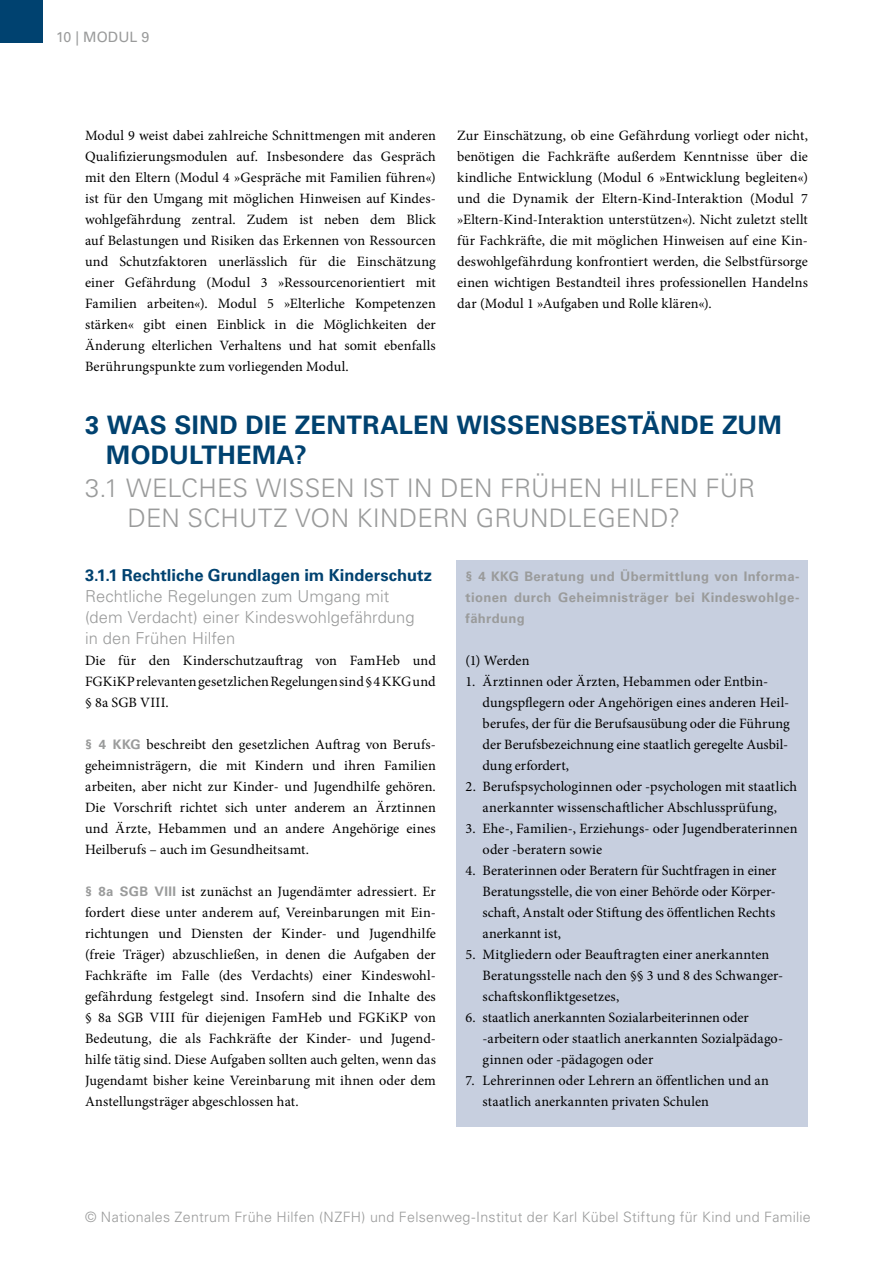
<style>
.page{position:relative;width:893px;height:1263px;background:#fff}
.page>*{position:absolute;margin:0;border:0;box-sizing:border-box;transform-origin:0 0}
.t1{font:300 25.5px/30px "Univers LT Std";letter-spacing:.005em;color:#9a9b9b}
.t2{font:700 25.5px/30px "Univers LT Std";letter-spacing:.01em;color:#004270}
.t3{font:300 16.5px/21px "Univers LT Std";letter-spacing:.005em;color:#9a9b9b}
.t4{font:700 16.5px "Univers LT Std";color:#004270}
.t5{font:14.25px/21px "Minion Pro";letter-spacing:.005em;color:#000;text-align:justify}
.t6{font:300 14.25px "Univers LT Std";letter-spacing:.02em;color:#9a9b9b}
.t7{font:14.25px "Univers LT Std";letter-spacing:.005em;color:#9a9b9b}
.t8{font:700 13.2px/21px "Univers LT Std";letter-spacing:.025em;color:#9a9b9b;text-align:justify}
.s1{font-family:"Univers LT Std";font-weight:700;font-size:13.2px;color:#9a9b9b}
</style>
<div class="page">
<div style="left:0;top:0;width:43px;height:43px;background:#004270"></div>
<div style="left:457px;top:560px;width:351px;height:567px;background:#c7cfdf"></div>
<p class="t7" style="left:56px;top:29px;width:95px">10 | MODUL 9</p>
<p class="t5" style="left:85px;top:125px;width:352px">Modul 9 weist dabei zahlreiche Schnittmengen mit anderen Qualifizierungsmodulen auf. Insbesondere das Gespräch mit den Eltern (Modul 4 »Gespräche mit Familien führen«) ist für den Umgang mit möglichen Hinweisen auf Kindes&shy;wohlgefährdung zentral. Zudem ist neben dem Blick auf Belastungen und Risiken das Erkennen von Ressourcen und Schutzfaktoren unerlässlich für die Einschätzung einer Gefährdung (Modul 3 »Ressourcenorientiert mit Familien arbeiten«). Modul 5 »Elterliche Kompetenzen stärken« gibt einen Einblick in die Möglichkeiten der Änderung elterlichen Verhaltens und hat somit ebenfalls Berührungspunkte zum vorliegenden Modul.</p>
<p class="t5" style="left:457px;top:125px;width:352px">Zur Einschätzung, ob eine Gefährdung vorliegt oder nicht, benötigen die Fachkräfte außerdem Kenntnisse über die kindliche Entwicklung (Modul 6 »Entwicklung begleiten«) und die Dynamik der Eltern-Kind-Interaktion (Modul 7 »Eltern-Kind-Interaktion unterstützen«). Nicht zuletzt stellt für Fachkräfte, die mit möglichen Hinweisen auf eine Kin&shy;deswohlgefährdung konfrontiert werden, die Selbstfürsorge einen wichtigen Bestandteil ihres professionellen Handelns dar (Modul 1 »Aufgaben und Rolle klären«).</p>
<h1 class="t2" style="left:106px;top:410px;width:677px;text-indent:-21px">3 WAS SIND DIE ZENTRALEN WISSENSBESTÄNDE ZUM<br>MODULTHEMA?</h1>
<h1 class="t1" style="left:128px;top:473px;width:629px;text-indent:-43px">3.1 WELCHES WISSEN IST IN DEN FRÜHEN HILFEN FÜR<br>DEN SCHUTZ VON KINDERN GRUNDLEGEND?</h1>
<p class="t4" style="left:85px;top:566px;width:348px">3.1.1 Rechtliche Grundlagen im Kinderschutz</p>
<p class="t3" style="left:85px;top:586px;width:331px">Rechtliche Regelungen zum Umgang mit (dem Verdacht) einer Kindeswohlgefährdung in den Frühen Hilfen</p>
<p class="t5" style="left:85px;top:650px;width:352px">Die für den Kinderschutzauftrag von FamHeb und FGKiKP relevanten gesetzlichen Regelungen sind § 4 KKG und § 8a SGB VIII.</p>
<p class="t5" style="left:85px;top:734px;width:352px"><span class="s1">§ 4 KKG</span> beschreibt den gesetzlichen Auftrag von Berufs&shy;geheimnisträgern, die mit Kindern und ihren Familien arbeiten, aber nicht zur Kinder- und Jugendhilfe gehören.<br>Die Vorschrift richtet sich unter anderem an Ärztinnen und Ärzte, Hebammen und an andere Angehörige eines Heilberufs – auch im Gesundheitsamt.</p>
<p class="t5" style="left:85px;top:881px;width:352px"><span class="s1">§ 8a SGB VIII</span> ist zunächst an Jugendämter adressiert. Er fordert diese unter anderem auf, Vereinbarungen mit Ein&shy;richtungen und Diensten der Kinder- und Jugendhilfe (freie Träger) abzuschließen, in denen die Aufgaben der Fachkräfte im Falle (des Verdachts) einer Kindeswohl&shy;gefährdung festgelegt sind. Insofern sind die Inhalte des § 8a SGB VIII für diejenigen FamHeb und FGKiKP von Bedeutung, die als Fachkräfte der Kinder- und Jugend&shy;hilfe tätig sind. Diese Aufgaben sollten auch gelten, wenn das Jugendamt bisher keine Vereinbarung mit ihnen oder dem Anstellungsträger abgeschlossen hat.</p>
<p class="t8" style="left:466px;top:566px;width:335px">§ 4 KKG Beratung und Übermittlung von Informa&shy;tionen durch Geheimnisträger bei Kindeswohlge&shy;fährdung</p>
<p class="t5" style="left:466px;top:650px;width:65px">(1) Werden</p>
<p class="t5" style="left:483px;top:671px;width:309px;text-align:left;text-indent:-17px">1. Ärztinnen oder Ärzten, Hebammen oder Entbin&shy;dungspflegern oder Angehörigen eines anderen Heil&shy;berufes, der für die Berufsausübung oder die Führung der Berufsbezeichnung eine staatlich geregelte Ausbil&shy;dung erfordert,</p>
<p class="t5" style="left:466px;top:776px;width:333px;text-align:center">2. Berufspsychologinnen oder -psychologen mit staatlich anerkannter wissenschaftlicher Abschlussprüfung,</p>
<p class="t5" style="left:483px;top:818px;width:316px;text-indent:-17px">3. Ehe-, Familien-, Erziehungs- oder Jugendberaterinnen oder -beratern sowie</p>
<p class="t5" style="left:483px;top:860px;width:295px;text-indent:-17px">4. Beraterinnen oder Beratern für Suchtfragen in einer Beratungsstelle, die von einer Behörde oder Körper&shy;schaft, Anstalt oder Stiftung des öffentlichen Rechts anerkannt ist,</p>
<p class="t5" style="left:483px;top:944px;width:302px;text-align:left;text-indent:-17px">5. Mitgliedern oder Beauftragten einer anerkannten<br>Beratungsstelle nach den §§ 3 und 8 des Schwanger&shy;schaftskonfliktgesetzes,</p>
<p class="t5" style="left:483px;top:1007px;width:302px;text-align:left;text-indent:-17px">6. staatlich anerkannten Sozialarbeiterinnen oder -arbeitern oder staatlich anerkannten Sozialpädago&shy;ginnen oder -pädagogen oder</p>
<p class="t5" style="left:483px;top:1070px;width:288px;text-indent:-17px">7. Lehrerinnen oder Lehrern an öffentlichen und an staatlich anerkannten privaten Schulen</p>
<p class="t6" style="left:85px;top:1208px;width:727px">© Nationales Zentrum Frühe Hilfen (NZFH) und Felsenweg-Institut der Karl Kübel Stiftung für Kind und Familie</p>
</div>
